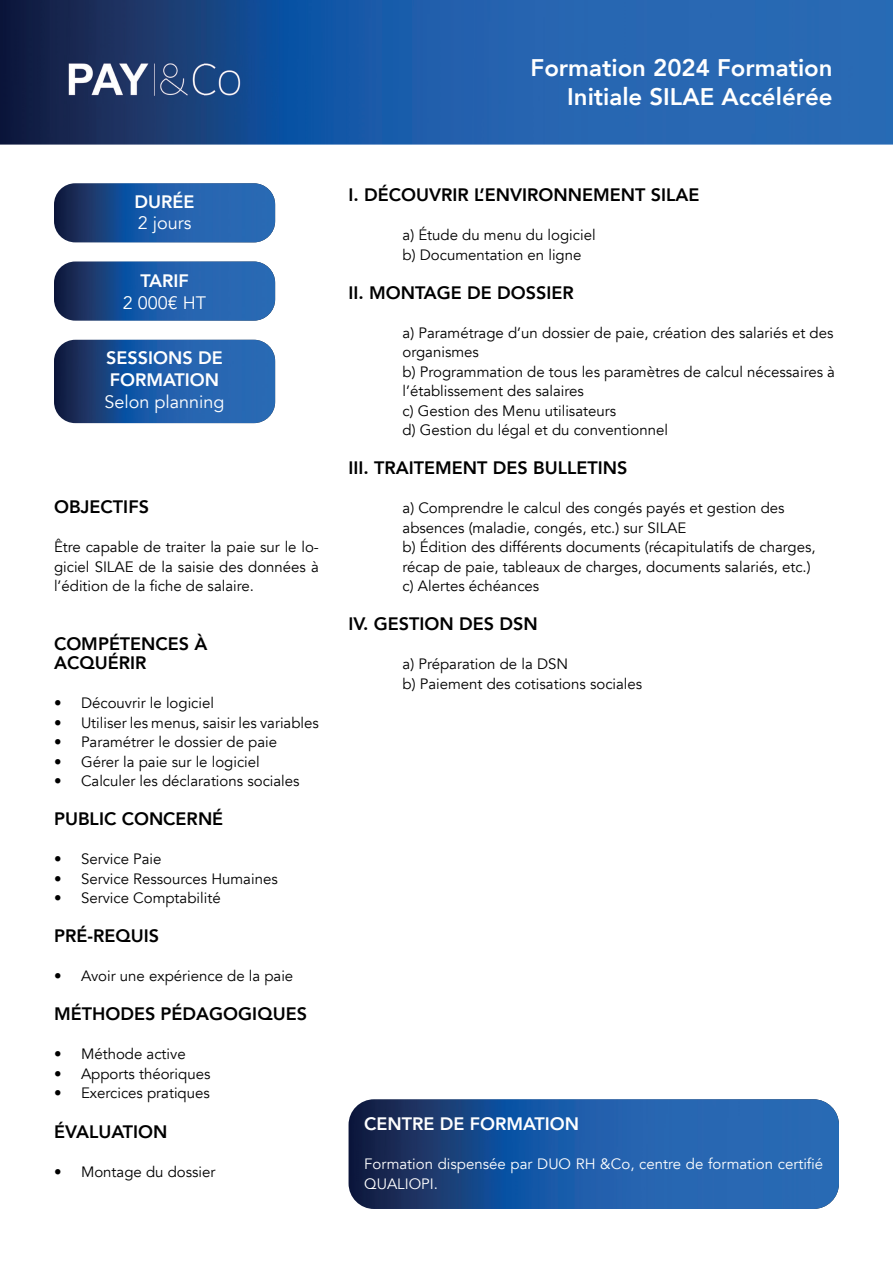
<style>
.page{position:relative;width:893px;height:1263px;background:#fff}
.page>*{position:absolute;margin:0;border:0;box-sizing:border-box;transform-origin:0 0}
.t1{font:800 24px/28.8px "Avenir";color:#fff;text-align:right}
.t2{font:800 18px/19.5px "Avenir";color:#000}
.t3{font:800 18px/21.6px "Avenir";color:#fff}
.t4{font:18px "Avenir";color:#fff}
.t5{font:15px/19.5px "Avenir";color:#000}
.t6{font:15px/19.5px "Avenir";color:#fff}
</style>
<div class="page">
<img style="left:349px;top:1099px;width:490px;height:110px">
<img style="left:0;top:0;width:893px;height:145px">
<img style="left:54px;top:56px;width:201px;height:47px">
<img style="left:54px;top:183px;width:221px;height:59px">
<img style="left:54px;top:261px;width:221px;height:60px">
<img style="left:54px;top:340px;width:221px;height:83px">
<h1 class="t1" style="left:531px;top:53px;width:304px">Formation 2024 Formation<br>Initiale SILAE Accélérée</h1>
<p class="t3" style="left:135px;top:191px;width:61px">DURÉE</p>
<p class="t4" style="left:138px;top:213px;width:55px">2 jours</p>
<p class="t3" style="left:140px;top:270px;width:50px">TARIF</p>
<p class="t4" style="left:123px;top:292px;width:85px">2 000€ HT</p>
<p class="t3" style="left:106px;top:347px;width:118px">SESSIONS DE<br>FORMATION</p>
<p class="t4" style="left:105px;top:391px;width:122px">Selon planning</p>
<p class="t2" style="left:54px;top:497px;width:96px">OBJECTIFS</p>
<p class="t5" style="left:54px;top:538px;width:266px;text-align:justify">Être capable de traiter la paie sur le lo&shy;giciel SILAE de la saisie des données à l’édition de la fiche de salaire.</p>
<p class="t2" style="left:54px;top:634px;width:155px">COMPÉTENCES À<br>ACQUÉRIR</p>
<p class="t5" style="left:54px;top:694px;width:162px">• Découvrir le logiciel</p>
<p class="t5" style="left:54px;top:713px;width:266px">• Utiliser les menus, saisir les variables</p>
<p class="t5" style="left:54px;top:733px;width:225px">• Paramétrer le dossier de paie</p>
<p class="t5" style="left:54px;top:752px;width:207px">• Gérer la paie sur le logiciel</p>
<p class="t5" style="left:54px;top:772px;width:247px">• Calculer les déclarations sociales</p>
<p class="t2" style="left:54px;top:809px;width:171px">PUBLIC CONCERNÉ</p>
<p class="t5" style="left:54px;top:850px;width:109px">• Service Paie</p>
<p class="t5" style="left:54px;top:869px;width:225px">• Service Ressources Humaines</p>
<p class="t5" style="left:54px;top:889px;width:168px">• Service Comptabilité</p>
<p class="t2" style="left:54px;top:926px;width:107px">PRÉ-REQUIS</p>
<p class="t5" style="left:54px;top:967px;width:241px">• Avoir une expérience de la paie</p>
<p class="t2" style="left:54px;top:1004px;width:254px">MÉTHODES PÉDAGOGIQUES</p>
<p class="t5" style="left:54px;top:1045px;width:133px">• Méthode active</p>
<p class="t5" style="left:54px;top:1064px;width:158px">• Apports théoriques</p>
<p class="t5" style="left:54px;top:1084px;width:157px">• Exercices pratiques</p>
<p class="t2" style="left:54px;top:1121px;width:115px">ÉVALUATION</p>
<p class="t5" style="left:54px;top:1162px;width:163px">• Montage du dossier</p>
<p class="t2" style="left:349px;top:185px;width:353px">I. DÉCOUVRIR L’ENVIRONNEMENT SILAE</p>
<p class="t5" style="left:403px;top:226px;width:195px">a) Étude du menu du logiciel b) Documentation en ligne</p>
<p class="t2" style="left:349px;top:283px;width:227px">II. MONTAGE DE DOSSIER</p>
<p class="t5" style="left:403px;top:323px;width:434px">a) Paramétrage d’un dossier de paie, création des salariés et des organismes<br>b) Programmation de tous les paramètres de calcul nécessaires à l’établissement des salaires<br>c) Gestion des Menu utilisateurs<br>d) Gestion du légal et du conventionnel</p>
<p class="t2" style="left:349px;top:458px;width:280px">III. TRAITEMENT DES BULLETINS</p>
<p class="t5" style="left:403px;top:499px;width:415px">a) Comprendre le calcul des congés payés et gestion des absences (maladie, congés, etc.) sur SILAE<br>b) Édition des différents documents (récapitulatifs de charges, récap de paie, tableaux de charges, documents salariés, etc.) c) Alertes échéances</p>
<p class="t2" style="left:349px;top:614px;width:191px">IV. GESTION DES DSN</p>
<p class="t5" style="left:403px;top:655px;width:241px">a) Préparation de la DSN<br>b) Paiement des cotisations sociales</p>
<p class="t3" style="left:364px;top:1113px;width:216px">CENTRE DE FORMATION</p>
<p class="t6" style="left:364px;top:1155px;width:461px">Formation dispensée par DUO RH &amp;Co, centre de formation certifié<br>QUALIOPI.</p>
</div>
